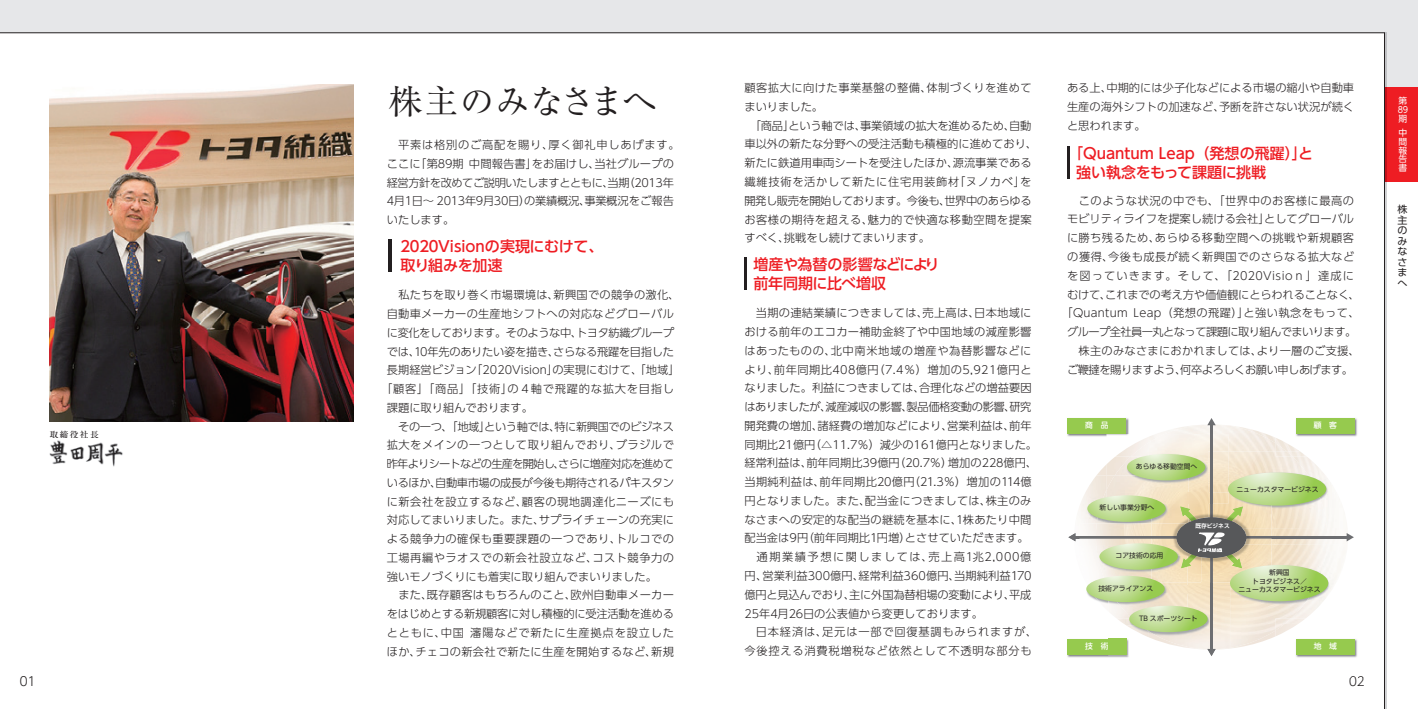
<style>
.page{position:relative;width:1418px;height:709px;background:#fff}
.page>*{position:absolute;margin:0;border:0;box-sizing:border-box;transform-origin:0 0}
.t1{font:33.75px "Ryumin Pro";color:#231f20}
.t2{font:500 15px/18.8px "UD Shin Go Pro";letter-spacing:-.02em;color:#ee1d23}
.t3{font:500 15px/18.8px "UD Shin Go Pro";color:#ee1d23}
.t4{font:300 12.5px "MO Clear Tone SG";color:#231f20}
.t5{font:300 11.25px/18.8px "UD Shin Go Pro";color:#231f20}
.t6{font:300 11.25px/18.8px "UD Shin Go Pro";letter-spacing:.02em;color:#231f20;text-align:center}
.t7{font:300 11.25px "UD Shin Go Pro";letter-spacing:.045em;color:#231f20}
.t8{font:300 11.25px "UD Shin Go Pro";letter-spacing:-.035em;color:#231f20}
.t9{font:300 11.25px "UD Shin Go Pro";letter-spacing:-.025em;color:#231f20}
.t10{font:300 11.25px "UD Shin Go Pro";letter-spacing:-.07em;color:#231f20}
.t11{font:300 11.25px "UD Shin Go Pro";letter-spacing:-.04em;color:#231f20}
.t12{font:300 11.25px "UD Shin Go Pro";letter-spacing:.065em;color:#231f20}
.t13{font:300 11.25px "UD Shin Go Pro";letter-spacing:-.02em;color:#231f20}
.t14{font:300 11.25px "UD Shin Go Pro";letter-spacing:.07em;color:#231f20}
.t15{font:10px/10.5px "UD Shin Go Pro";color:#231f20;text-align:justify}
.t16{font:8.75px/8.8px "UD Shin Go Pro";color:#fff}
.t17{font:500 8.75px "Ryumin Pro";letter-spacing:.15em;color:#231f20}
.t18{font:500 7.75px "UD Shin Go Pro";color:#fff}
.t19{font:6.88px/8.5px "UD Shin Go Pro";color:#231f20;text-align:center}
.t20{font:700 5.75px "UD Shin Go Pro De";color:#fff}
</style>
<div class="page">
<div style="left:1384px;top:0;width:33px;height:182px;background:#e6e7e9"></div>
<div style="left:0;top:0;width:1384px;height:33px;background:#e6e7e9"></div>
<div style="left:1384px;top:87px;width:33px;height:95px;background:#ee1d23"></div>
<hr style="left:1384px;top:33px;width:2px;height:54px;background:#c0c1c4">
<hr style="left:1384px;top:182px;width:2px;height:527px;background:#d1d2d4">
<hr style="left:1384px;top:87px;width:2px;height:95px;background:#c4121a">
<img style="left:49px;top:440px;width:74px;height:27px">
<hr style="left:744px;top:258px;width:3px;height:32px;background:#231f20">
<hr style="left:388px;top:240px;width:4px;height:32px;background:#231f20">
<hr style="left:1067px;top:147px;width:2px;height:32px;background:#231f20">
<img style="left:49px;top:84px;width:304px;height:338px">
<img style="left:1164px;top:424px;width:102px;height:10px">
<img style="left:1230px;top:632px;width:45px;height:16px">
<hr style="left:1210px;top:423px;width:2px;height:95px;background:#6c6d70">
<svg style="left:1207px;top:418px;width:8px;height:7px"></svg>
<hr style="left:1239px;top:536px;width:109px;height:2px;background:#6c6d70">
<svg style="left:1346px;top:533px;width:7px;height:8px"></svg>
<img style="left:1067px;top:418px;width:62px;height:19px">
<div style="left:1067px;top:418px;width:59px;height:16px;background:#96ca4e"></div>
<img style="left:1328px;top:418px;width:29px;height:19px">
<div style="left:1295px;top:418px;width:59px;height:16px;background:#96ca4e"></div>
<img style="left:1067px;top:654px;width:62px;height:4px">
<div style="left:1067px;top:638px;width:59px;height:16px;background:#96ca4e"></div>
<img style="left:1275px;top:636px;width:82px;height:22px">
<img style="left:1275px;top:632px;width:9px;height:4px">
<div style="left:1295px;top:638px;width:59px;height:16px;background:#96ca4e"></div>
<svg style="left:1068px;top:533px;width:11px;height:8px"></svg>
<img style="left:1079px;top:523px;width:7px;height:22px">
<img style="left:1079px;top:536px;width:7px;height:2px">
<img style="left:1148px;top:632px;width:82px;height:17px">
<img style="left:1210px;top:632px;width:2px;height:17px">
<svg style="left:1207px;top:649px;width:8px;height:7px"></svg>
<img style="left:1108px;top:638px;width:21px;height:17px">
<img style="left:1138px;top:632px;width:10px;height:5px">
<img style="left:1108px;top:638px;width:18px;height:16px">
<img style="left:1328px;top:545px;width:17px;height:48px">
<svg style="left:1086px;top:434px;width:242px;height:198px;background:#dadcba"></svg>
<p class="t17" style="left:50px;top:427px;width:51px">取締役社長</p>
<h1 class="t1" style="left:388px;top:75px;width:269px">株主のみなさまへ</h1>
<p class="t5" style="left:387px;top:135px;width:294px">　平素は格別のご高配を賜り、厚く御礼申しあげます。ここに「第89期 中間報告書」をお届けし、当社グループの経営方針を改めてご説明いたしますとともに、当期（2013年<br>4月1日～ 2013年9月30日）の業績概況、事業概況をご報告いたします。</p>
<h2 class="t2" style="left:398px;top:237px;width:207px">２０２０Visionの実現にむけて、取り組みを加速</h2>
<p class="t6" style="left:387px;top:285px;width:294px">　私たちを取り巻く市場環境は、新興国での競争の激化、</p>
<p class="t5" style="left:387px;top:304px;width:289px">自動車メーカーの生産地シフトへの対応などグローバル</p>
<p class="t11" style="left:387px;top:323px;width:288px">に変化をしております。そのような中、トヨタ紡織グループ</p>
<p class="t9" style="left:387px;top:342px;width:289px">では、10年先のありたい姿を描き、さらなる飛躍を目指した</p>
<p class="t5" style="left:387px;top:360px;width:294px">長期経営ビジョン「2020Vision」の実現にむけて、「地域」</p>
<p class="t12" style="left:381px;top:380px;width:294px">「顧客」「商品」「技術」の４軸で飛躍的な拡大を目指し</p>
<p class="t5" style="left:387px;top:398px;width:148px">課題に取り組んでおります。</p>
<p class="t8" style="left:387px;top:417px;width:289px">　その一つ、「地域」という軸では、特に新興国でのビジネス</p>
<p class="t7" style="left:387px;top:436px;width:288px">拡大をメインの一つとして取り組んでおり、ブラジルで</p>
<p class="t10" style="left:387px;top:455px;width:289px">昨年よりシートなどの生産を開始し、さらに増産対応を進めて</p>
<p class="t8" style="left:387px;top:473px;width:289px">いるほか、自動車市場の成長が今後も期待されるパキスタン</p>
<p class="t7" style="left:387px;top:492px;width:289px">に新会社を設立するなど、顧客の現地調達化ニーズにも</p>
<p class="t5" style="left:387px;top:510px;width:289px">対応してまいりました。また、サプライチェーンの充実に</p>
<p class="t7" style="left:387px;top:530px;width:289px">よる競争力の確保も重要課題の一つであり、トルコでの</p>
<p class="t7" style="left:387px;top:548px;width:289px">工場再編やラオスでの新会社設立など、コスト競争力の</p>
<p class="t5" style="left:387px;top:566px;width:271px">強いモノづくりにも着実に取り組んでまいりました。</p>
<p class="t6" style="left:387px;top:585px;width:288px">　また、既存顧客はもちろんのこと、欧州自動車メーカー</p>
<p class="t13" style="left:387px;top:605px;width:289px">をはじめとする新規顧客に対し積極的に受注活動を進める</p>
<p class="t14" style="left:387px;top:623px;width:289px">とともに、中国 瀋陽などで新たに生産拠点を設立した</p>
<p class="t6" style="left:387px;top:641px;width:288px">ほか、チェコの新会社で新たに生産を開始するなど、新規</p>
<p class="t5" style="left:744px;top:78px;width:294px">顧客拡大に向けた事業基盤の整備、体制づくりを進めてまいりました。<br>　「商品」という軸では、事業領域の拡大を進めるため、自動車以外の新たな分野への受注活動も積極的に進めており、新たに鉄道用車両シートを受注したほか、源流事業である繊維技術を活かして新たに住宅用装飾材「ヌノカベ」を開発し販売を開始しております。今後も、世界中のあらゆるお客様の期待を超える、魅力的で快適な移動空間を提案すべく、挑戦をし続けてまいります。</p>
<h2 class="t2" style="left:753px;top:255px;width:187px">増産や為替の影響などにより前年同期に比べ増収</h2>
<p class="t5" style="left:744px;top:303px;width:294px">　当期の連結業績につきましては、売上高は、日本地域における前年のエコカー補助金終了や中国地域の減産影響はあったものの、北中南米地域の増産や為替影響などにより、前年同期比408億円（7.4％）増加の5,921億円となりました。利益につきましては、合理化などの増益要因はありましたが、減産減収の影響、製品価格変動の影響、研究開発費の増加、諸経費の増加などにより、営業利益は、前年同期比21億円（△11.7％）減少の161億円となりました。経常利益は、前年同期比39億円（20.7％）増加の228億円、当期純利益は、前年同期比20億円（21.3％）増加の114億円となりました。また、配当金につきましては、株主のみなさまへの安定的な配当の継続を基本に、1株あたり中間配当金は9円（前年同期比1円増）とさせていただきます。　通期業績予想に関しましては、売上高1兆2,000億円、営業利益300億円、経常利益360億円、当期純利益170億円と見込んでおり、主に外国為替相場の変動により、平成<br>25年4月26日の公表値から変更しております。<br>　日本経済は、足元は一部で回復基調もみられますが、今後控える消費税増税など依然として不透明な部分も</p>
<p class="t5" style="left:1067px;top:78px;width:289px;text-align:justify">ある上、中期的には少子化などによる市場の縮小や自動車生産の海外シフトの加速など、予断を許さない状況が続くと思われます。</p>
<h2 class="t3" style="left:1075px;top:144px;width:239px;text-indent:-8px">「Quantum Leap（発想の飛躍）」と強い執念をもって課題に挑戦</h2>
<p class="t6" style="left:1061px;top:191px;width:300px">　このような状況の中でも、「世界中のお客様に最高のモビリティライフを提案し続ける会社」としてグローバルに勝ち残るため、あらゆる移動空間への挑戦や新規顧客の獲得、今後も成長が続く新興国でのさらなる拡大などを図っていきます。そして、「2020Visioｎ」達成にむけて、これまでの考え方や価値観にとらわれることなく、「Quantum Leap（発想の飛躍）」と強い執念をもって、グループ全社員一丸となって課題に取り組んでまいります。　株主のみなさまにおかれましては、より一層のご支援、ご鞭撻を賜りますよう、何卒よろしくお願い申しあげます。</p>
<p class="t18" style="left:1085px;top:419px;width:25px">商　品</p>
<p class="t18" style="left:1313px;top:419px;width:25px">顧　客</p>
<p class="t19" style="left:1135px;top:462px;width:63px">あらゆる移動空間へ</p>
<p class="t19" style="left:1099px;top:503px;width:56px">新しい事業分野へ</p>
<p class="t19" style="left:1236px;top:485px;width:84px">ニューカスタマービジネス</p>
<p class="t20" style="left:1195px;top:521px;width:36px">既存ビジネス</p>
<p class="t19" style="left:1115px;top:551px;width:49px">コア技術の応用</p>
<p class="t19" style="left:1098px;top:583px;width:56px">技術アライアンス</p>
<p class="t19" style="left:1139px;top:613px;width:60px">TB スポーツシート</p>
<p class="t19" style="left:1238px;top:568px;width:84px">新興国<br>トヨタビジネス／<br>ニューカスタマービジネス</p>
<p class="t18" style="left:1085px;top:640px;width:25px">技　術</p>
<p class="t18" style="left:1313px;top:640px;width:25px">地　域</p>
<p class="t4" style="left:20px;top:673px;width:17px">01</p>
<p class="t4" style="left:1349px;top:673px;width:17px">02</p>
<p class="t16" style="left:1397px;top:96px;width:12px">第<br>89期</p>
<p class="t16" style="left:1398px;top:128px;width:10px;text-align:justify">中間報告書</p>
<p class="t15" style="left:1397px;top:204px;width:11px">株主のみなさまへ</p>
</div>
